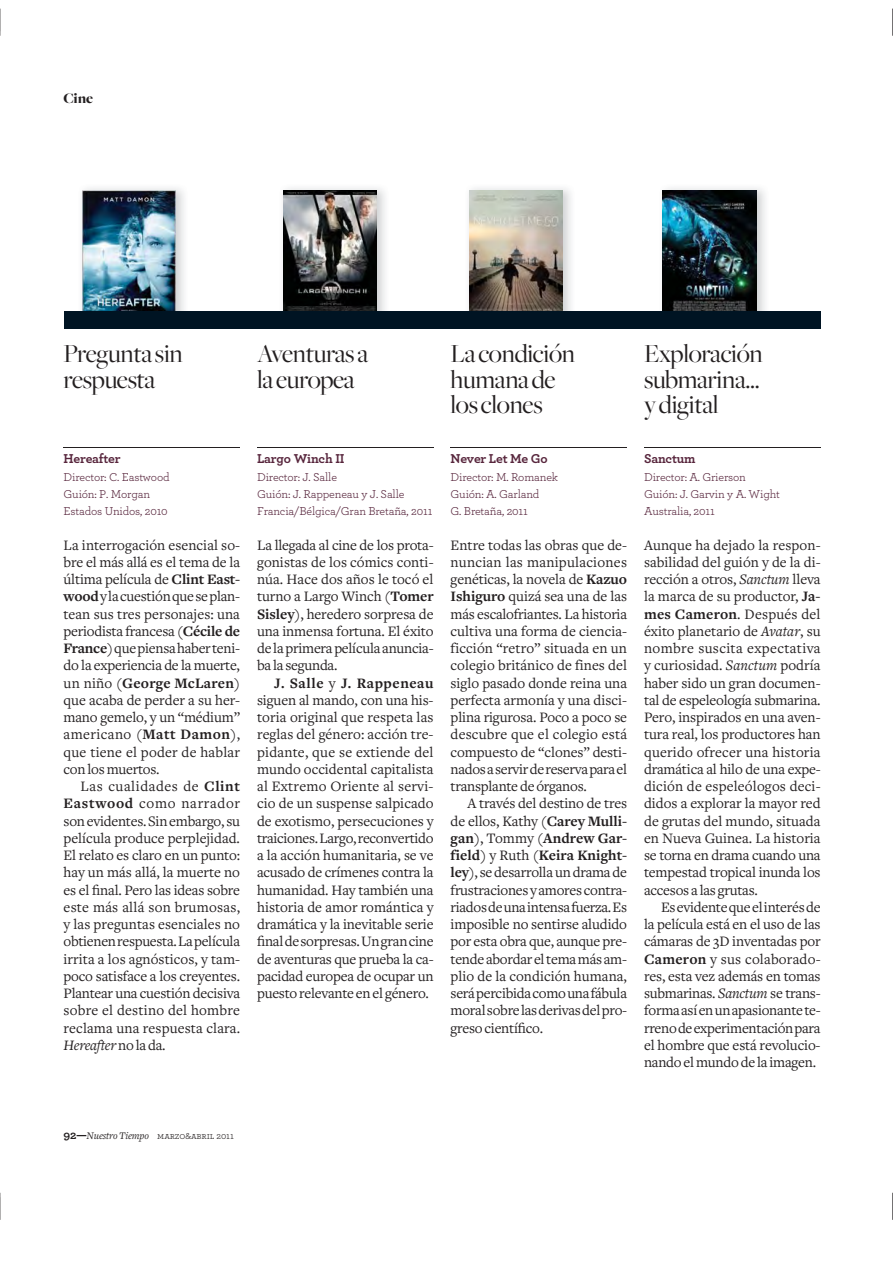
<style>
.page{position:relative;width:893px;height:1263px;background:#fff}
.page>*{position:absolute;margin:0;border:0;box-sizing:border-box;transform-origin:0 0}
.t1{font:27px/25.5px "Freight Big";letter-spacing:-.01em;color:#231f20}
.t2{font:15px/17.2px "Freight Text";letter-spacing:-.015em;color:#231f20;text-align:justify}
.t3{font:900 15px "Freight Big";color:#231f20}
.t4{font:700 13.5px "Archer";letter-spacing:-.015em;color:#57253c}
.t5{font:12px/17.2px "Archer";letter-spacing:-.015em;color:#57253c}
.t6{font:italic 10.5px "Freight Text";letter-spacing:-.01em;color:#231f20}
.s1{font-weight:700}
.s2{font-style:italic}
.s3{font-family:"Archer";font-weight:700;font-style:normal;font-size:12px}
.s4{font-family:"Archer Book SC";font-style:normal;font-size:9.75px}
.s5{font-family:"Archer";font-style:normal;font-size:9.75px}
</style>
<div class="page">
<img style="left:78px;top:188px;width:110px;height:141px">
<img style="left:82px;top:190px;width:94px;height:121px">
<img style="left:279px;top:188px;width:110px;height:141px">
<img style="left:283px;top:190px;width:94px;height:121px">
<img style="left:465px;top:188px;width:110px;height:141px">
<img style="left:469px;top:190px;width:93px;height:121px">
<img style="left:659px;top:188px;width:109px;height:141px">
<img style="left:663px;top:190px;width:93px;height:121px">
<hr style="left:64px;top:448px;width:176px;height:1px;background:#231f20">
<hr style="left:257px;top:448px;width:176px;height:1px;background:#231f20">
<hr style="left:451px;top:448px;width:176px;height:1px;background:#231f20">
<hr style="left:644px;top:448px;width:176px;height:1px;background:#231f20">
<div style="left:64px;top:311px;width:756px;height:17px;background:#001423"></div>
<svg style="left:0;top:9px;width:1px;height:27px"></svg>
<svg style="left:0;top:1193px;width:1px;height:27px"></svg>
<svg style="left:892px;top:9px;width:1px;height:27px"></svg>
<svg style="left:892px;top:1193px;width:1px;height:27px"></svg>
<p class="t3" style="left:64px;top:93px;width:31px">Cine</p>
<h1 class="t1" style="left:64px;top:344px;width:121px">Pregunta sin respuesta</h1>
<h1 class="t1" style="left:257px;top:344px;width:113px">Aventuras a la europea</h1>
<h1 class="t1" style="left:450px;top:344px;width:126px">La condición humana de los clones</h1>
<h1 class="t1" style="left:644px;top:344px;width:120px;text-align:justify">Exploración submarina... y digital</h1>
<p class="t4" style="left:64px;top:454px;width:58px">Hereafter</p>
<p class="t5" style="left:64px;top:469px;width:108px">Director: C. Eastwood<br>Guión: P. Morgan<br>Estados Unidos, 2010</p>
<p class="t4" style="left:257px;top:454px;width:89px">Largo Winch II</p>
<p class="t5" style="left:257px;top:469px;width:177px">Director: J. Salle<br>Guión: J. Rappeneau y J. Salle<br>Francia/Bélgica/Gran Bretaña, 2011</p>
<p class="t4" style="left:451px;top:454px;width:99px">Never Let Me Go</p>
<p class="t5" style="left:451px;top:469px;width:109px">Director: M. Romanek<br>Guión: A. Garland<br>G. Bretaña, 2011</p>
<p class="t4" style="left:644px;top:454px;width:53px">Sanctum</p>
<p class="t5" style="left:644px;top:469px;width:137px">Director: A. Grierson<br>Guión: J. Garvin y A. Wight<br>Australia, 2011</p>
<p class="t2" style="left:64px;top:537px;width:178px">La interrogación esencial so&shy;bre el más allá es el tema de la última película de <span class="s1">Clint East&shy;wood</span> y la cuestión que se plan&shy;tean sus tres personajes: una periodista francesa (<span class="s1">Cécile de France</span>) que piensa haber teni&shy;do la experiencia de la muerte, un niño (<span class="s1">George McLaren</span>) que acaba de perder a su her&shy;mano gemelo, y un “médium” americano (<span class="s1">Matt Damon</span>), que tiene el poder de hablar con los muertos.</p>
<p class="t2" style="left:64px;top:779px;width:178px;text-indent:17px">Las cualidades de <span class="s1">Clint Eastwood</span> como narrador son evidentes. Sin embargo, su película produce perplejidad.<br>El relato es claro en un punto: hay un más allá, la muerte no es el final. Pero las ideas sobre este más allá son brumosas, y las preguntas esenciales no obtienen respuesta. La película irrita a los agnósticos, y tam&shy;poco satisface a los creyentes.<br>Plantear una cuestión decisiva sobre el destino del hombre reclama una respuesta clara.<br><span class="s2">Hereafter</span> no la da.</p>
<p class="t2" style="left:257px;top:537px;width:178px">La llegada al cine de los prota&shy;gonistas de los cómics conti&shy;núa. Hace dos años le tocó el turno a Largo Winch (<span class="s1">Tomer Sisley</span>), heredero sorpresa de una inmensa fortuna. El éxito de la primera película anuncia&shy;ba la segunda.</p>
<p class="t2" style="left:257px;top:675px;width:178px;text-indent:17px"><span class="s1">J. Salle</span> y <span class="s1">J. Rappeneau </span>siguen al mando, con una his&shy;toria original que respeta las reglas del género: acción tre&shy;pidante, que se extiende del mundo occidental capitalista al Extremo Oriente al servi&shy;cio de un suspense salpicado de exotismo, persecuciones y traiciones. Largo, reconvertido a la acción humanitaria, se ve acusado de crímenes contra la humanidad. Hay también una historia de amor romántica y dramática y la inevitable serie final de sorpresas. Un gran cine de aventuras que prueba la ca&shy;pacidad europea de ocupar un puesto relevante en el género.</p>
<p class="t2" style="left:451px;top:537px;width:178px">Entre todas las obras que de&shy;nuncian las manipulaciones genéticas, la novela de <span class="s1">Kazuo Ishiguro</span> quizá sea una de las más escalofriantes. La historia cultiva una forma de ciencia&shy;ficción “retro” situada en un colegio británico de fines del siglo pasado donde reina una perfecta armonía y una disci&shy;plina rigurosa. Poco a poco se descubre que el colegio está compuesto de “clones” desti&shy;nados a servir de reserva para el transplante de órganos.</p>
<p class="t2" style="left:451px;top:796px;width:178px;text-indent:17px">A través del destino de tres de ellos, Kathy (<span class="s1">Carey Mulli&shy;gan</span>), Tommy (<span class="s1">Andrew Gar&shy;field</span>) y Ruth (<span class="s1">Keira Knight&shy;ley</span>), se desarrolla un drama de frustraciones y amores contra&shy;riados de una intensa fuerza. Es imposible no sentirse aludido por esta obra que, aunque pre&shy;tende abordar el tema más am&shy;plio de la condición humana, será percibida como una fábula moral sobre las derivas del pro&shy;greso científico.</p>
<p class="t2" style="left:644px;top:537px;width:178px">Aunque ha dejado la respon&shy;sabilidad del guión y de la di&shy;rección a otros, <span class="s2">Sanctum</span> lleva la marca de su productor, <span class="s1">Ja&shy;mes Cameron</span>. Después del éxito planetario de <span class="s2">Avatar</span>, su nombre suscita expectativa y curiosidad. <span class="s2">Sanctum</span> podría haber sido un gran documen&shy;tal de espeleología submarina.<br>Pero, inspirados en una aven&shy;tura real, los productores han querido ofrecer una historia dramática al hilo de una expe&shy;dición de espeleólogos deci&shy;didos a explorar la mayor red de grutas del mundo, situada en Nueva Guinea. La historia se torna en drama cuando una tempestad tropical inunda los accesos a las grutas.</p>
<p class="t2" style="left:644px;top:900px;width:178px;text-indent:17px">Es evidente que el interés de la película está en el uso de las cámaras de 3D inventadas por <span class="s1">Cameron</span> y sus colaborado&shy;res, esta vez además en tomas submarinas. <span class="s2">Sanctum</span> se trans&shy;forma así en un apasionante te&shy;rreno de experimentación para el hombre que está revolucio&shy;nando el mundo de la imagen.</p>
<p class="t6" style="left:64px;top:1131px;width:172px"><span class="s3">92—</span>Nuestro Tiempo <span class="s4">marzo&amp;abril</span> <span class="s5">2011</span></p>
</div>
